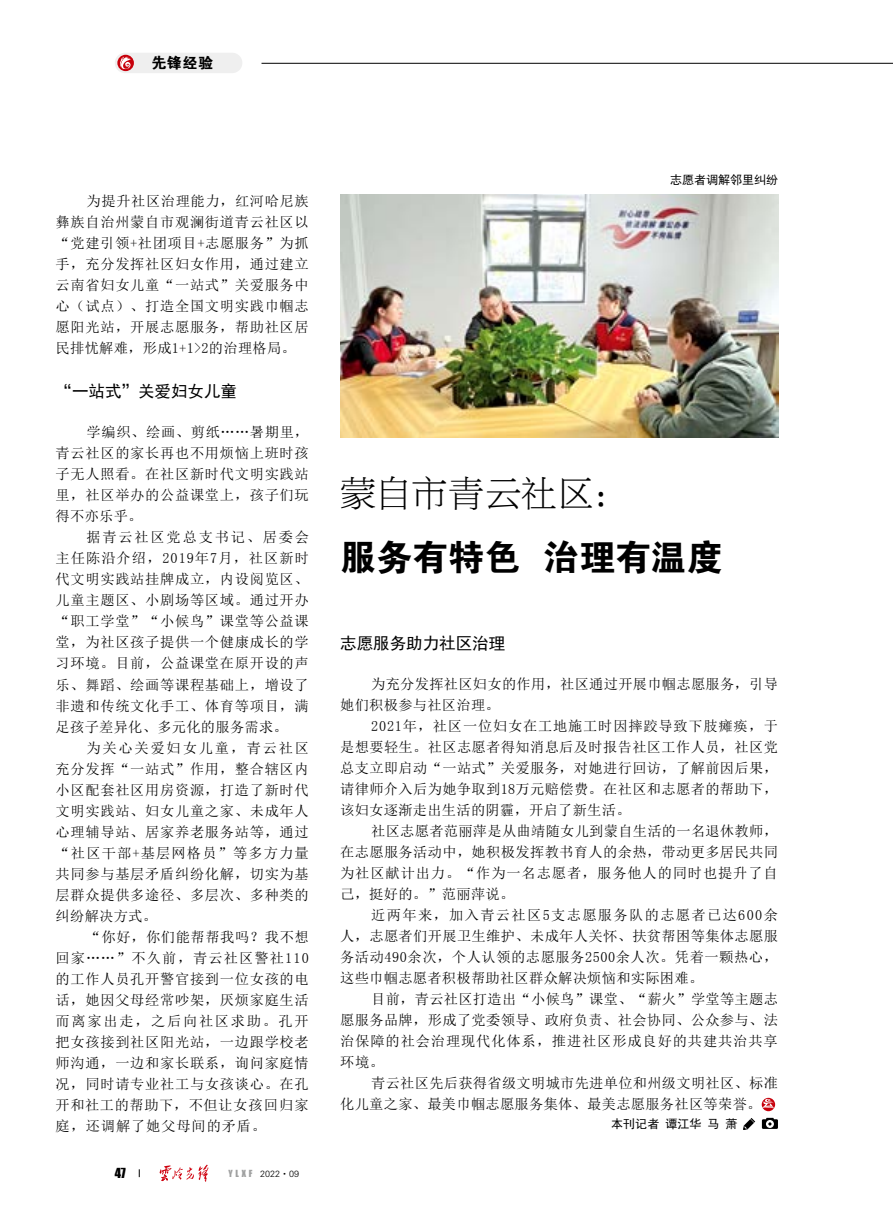
<style>
.page{position:relative;width:893px;height:1212px;background:#fff}
.page>*{position:absolute;margin:0;border:0;box-sizing:border-box;transform-origin:0 0}
.t1{font:36px "FZDHTK GBK1 0";color:#000}
.t2{font:36px "FZBYFKSK GBK1 0";letter-spacing:.01em;color:#000}
.t3{font:16.5px "Sim Hei";color:#000}
.t4{font:15px "FZDHTK GBK1 0";color:#000}
.t5{font:14.25px/21px "Sim Sun";letter-spacing:.04em;color:#000;text-align:justify}
.t6{font:14.25px/21px "Sim Sun";letter-spacing:.02em;color:#000}
.t7{font:12.75px "Impact";color:#000}
.t8{font:12px "Sim Hei";color:#000}
.t9{font:9px "FZXH1 K GBK1 0";color:#000}
.s1{font-family:"Impact";color:#9fa0a0}
</style>
<div class="page">
<svg style="left:159px;top:1164px;width:49px;height:18px"></svg>
<hr style="left:261px;top:63px;width:632px;height:1px;background:#000">
<div style="left:115px;top:53px;width:127px;height:20px;background:#efefef;border-radius:10px"></div>
<svg style="left:117px;top:55px;width:17px;height:16px"></svg>
<svg style="left:118px;top:57px;width:13px;height:14px"></svg>
<svg style="left:762px;top:1098px;width:13px;height:13px"></svg>
<svg style="left:762px;top:1099px;width:12px;height:9px"></svg>
<svg style="left:743px;top:1118px;width:12px;height:12px"></svg>
<svg style="left:762px;top:1118px;width:16px;height:11px"></svg>
<img style="left:340px;top:194px;width:438px;height:243px">
<p class="t4" style="left:151px;top:55px;width:63px">先锋经验</p>
<p class="t5" style="left:56px;top:191px;width:255px;text-indent:31px">为提升社区治理能力，红河哈尼族彝族自治州蒙自市观澜街道青云社区以“党建引领+社团项目+志愿服务”为抓手，充分发挥社区妇女作用，通过建立云南省妇女儿童“一站式”关爱服务中心（试点）、打造全国文明实践巾帼志愿阳光站，开展志愿服务，帮助社区居民排忧解难，形成1+1&gt;2的治理格局。</p>
<p class="t3" style="left:56px;top:383px;width:183px">“一站式”关爱妇女儿童</p>
<p class="t5" style="left:56px;top:422px;width:255px;text-indent:31px">学编织、绘画、剪纸……暑期里，青云社区的家长再也不用烦恼上班时孩子无人照看。在社区新时代文明实践站里，社区举办的公益课堂上，孩子们玩得不亦乐乎。</p>
<p class="t5" style="left:56px;top:527px;width:255px;text-indent:31px">据青云社区党总支书记、居委会主任陈沿介绍，2019年7月，社区新时代文明实践站挂牌成立，内设阅览区、儿童主题区、小剧场等区域。通过开办“职工学堂”“小候鸟”课堂等公益课堂，为社区孩子提供一个健康成长的学习环境。目前，公益课堂在原开设的声乐、舞蹈、绘画等课程基础上，增设了非遗和传统文化手工、体育等项目，满足孩子差异化、多元化的服务需求。</p>
<p class="t5" style="left:56px;top:737px;width:255px;text-indent:31px">为关心关爱妇女儿童，青云社区充分发挥“一站式”作用，整合辖区内小区配套社区用房资源，打造了新时代文明实践站、妇女儿童之家、未成年人心理辅导站、居家养老服务站等，通过“社区干部+基层网格员”等多方力量共同参与基层矛盾纠纷化解，切实为基层群众提供多途径、多层次、多种类的纠纷解决方式。</p>
<p class="t5" style="left:56px;top:926px;width:255px;text-indent:31px">“你好，你们能帮帮我吗？我不想回家……”不久前，青云社区警社110的工作人员孔开警官接到一位女孩的电话，她因父母经常吵架，厌烦家庭生活而离家出走，之后向社区求助。孔开把女孩接到社区阳光站，一边跟学校老师沟通，一边和家长联系，询问家庭情况，同时请专业社工与女孩谈心。在孔开和社工的帮助下，不但让女孩回归家庭，还调解了她父母间的矛盾。</p>
<p class="t7" style="left:115px;top:1163px;width:13px">47</p>
<p class="t9" style="left:228px;top:1169px;width:72px"><span class="s1">YLXF</span> 2022·09</p>
<p class="t8" style="left:670px;top:174px;width:110px">志愿者调解邻里纠纷</p>
<h1 class="t2" style="left:340px;top:474px;width:289px">蒙自市青云社区：</h1>
<h1 class="t1" style="left:340px;top:538px;width:384px">服务有特色 治理有温度</h1>
<p class="t3" style="left:340px;top:635px;width:166px">志愿服务助力社区治理</p>
<p class="t6" style="left:340px;top:673px;width:439px;text-indent:31px">为充分发挥社区妇女的作用，社区通过开展巾帼志愿服务，引导她们积极参与社区治理。</p>
<p class="t5" style="left:340px;top:715px;width:439px;text-indent:31px">2021年，社区一位妇女在工地施工时因摔跤导致下肢瘫痪，于是想要轻生。社区志愿者得知消息后及时报告社区工作人员，社区党总支立即启动“一站式”关爱服务，对她进行回访，了解前因后果，请律师介入后为她争取到18万元赔偿费。在社区和志愿者的帮助下，该妇女逐渐走出生活的阴霾，开启了新生活。</p>
<p class="t5" style="left:340px;top:820px;width:439px;text-indent:31px">社区志愿者范丽萍是从曲靖随女儿到蒙自生活的一名退休教师，在志愿服务活动中，她积极发挥教书育人的余热，带动更多居民共同为社区献计出力。“作为一名志愿者，服务他人的同时也提升了自己，挺好的。”范丽萍说。</p>
<p class="t5" style="left:340px;top:904px;width:439px;text-indent:31px">近两年来，加入青云社区5支志愿服务队的志愿者已达600余人，志愿者们开展卫生维护、未成年人关怀、扶贫帮困等集体志愿服务活动490余次，个人认领的志愿服务2500余人次。凭着一颗热心，这些巾帼志愿者积极帮助社区群众解决烦恼和实际困难。</p>
<p class="t5" style="left:340px;top:988px;width:439px;text-indent:31px">目前，青云社区打造出“小候鸟”课堂、“薪火”学堂等主题志愿服务品牌，形成了党委领导、政府负责、社会协同、公众参与、法治保障的社会治理现代化体系，推进社区形成良好的共建共治共享环境。</p>
<p class="t6" style="left:340px;top:1072px;width:439px;text-indent:31px">青云社区先后获得省级文明城市先进单位和州级文明社区、标准化儿童之家、最美巾帼志愿服务集体、最美志愿服务社区等荣誉。</p>
<p class="t8" style="left:611px;top:1118px;width:127px">本刊记者 谭江华 马 萧</p>
</div>
